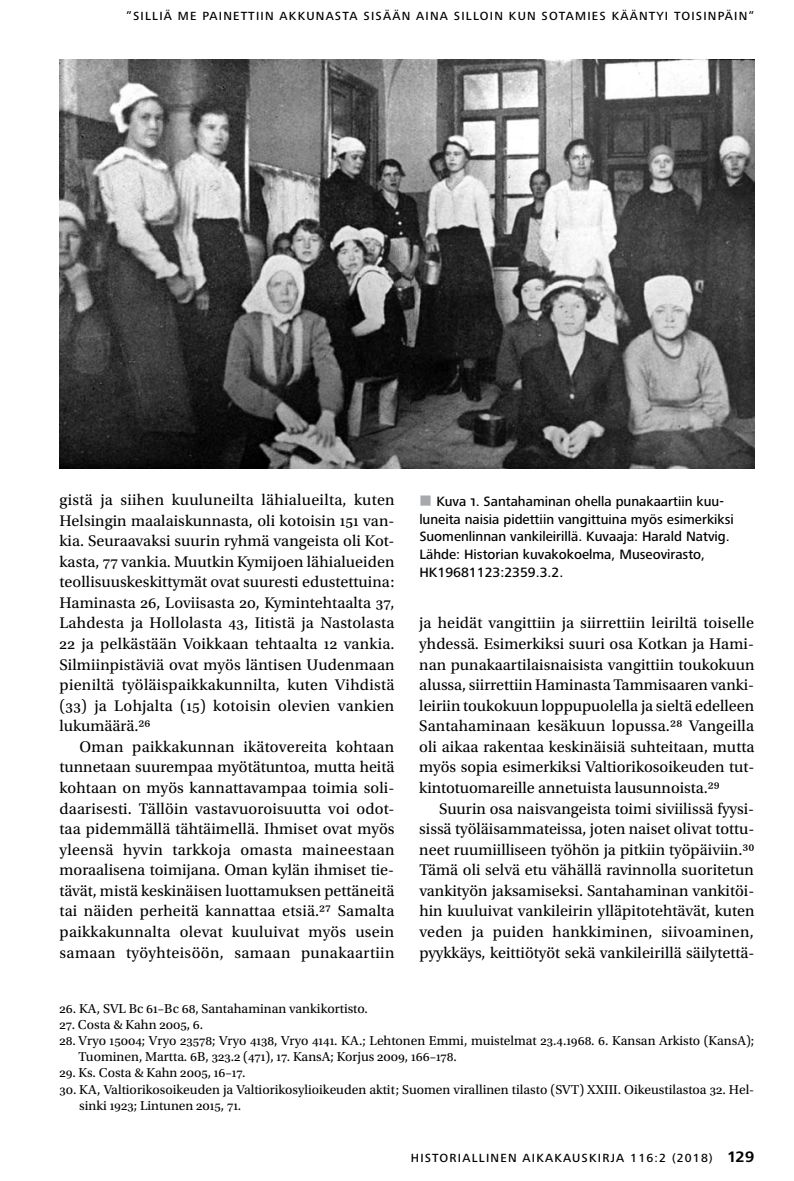
<style>
.page{position:relative;width:794px;height:1181px;background:#fff}
.page>*{position:absolute;margin:0;border:0;box-sizing:border-box;transform-origin:0 0}
.t1{font:16.1px/20.5px "Utopia Std";letter-spacing:.01em;color:#000;text-align:justify}
.t2{font:500 14px/17.8px "Frutiger Next Pro";color:#000}
.t3{font:13.65px/16.3px "Utopia Std";color:#000}
.t4{font:500 12.25px "Frutiger Next Pro";letter-spacing:.1em;color:#000}
.s1{font-size:16.62px}
.s2{color:#a7a9ac}
.s3{font-weight:700;font-size:15.75px}
</style>
<div class="page">
<img style="left:60px;top:60px;width:694px;height:408px">
<p class="t4" style="left:126px;top:9px;width:629px">”Silliä me painettiin akkunasta sisään aina silloin kun sotamies kääntyi toisinpäin”</p>
<p class="t1" style="left:60px;top:490px;width:337px">gistä ja siihen kuuluneilta lähialueilta, kuten Helsingin maalaiskunnasta, oli kotoisin 151 van&shy;kia. Seuraavaksi suurin ryhmä vangeista oli Kot&shy;kasta, 77 vankia. Muutkin Kymijoen lähialueiden teollisuuskeskittymät ovat suuresti edustettuina:<br>Haminasta 26, Loviisasta 20, Kymintehtaalta 37, Lahdesta ja Hollolasta 43, Iitistä ja Nastolasta 22 ja pelkästään Voikkaan tehtaalta 12 vankia.<br>Silmiinpistäviä ovat myös läntisen Uudenmaan pieniltä työläispaikkakunnilta, kuten Vihdistä (33) ja Lohjalta (15) kotoisin olevien vankien lukumäärä.<span class="s1">26</span></p>
<p class="t1" style="left:60px;top:736px;width:336px;text-indent:20px">Oman paikkakunnan ikätovereita kohtaan tunnetaan suurempaa myötätuntoa, mutta heitä kohtaan on myös kannattavampaa toimia soli&shy;daarisesti. Tällöin vastavuoroisuutta voi odot&shy;taa pidemmällä tähtäimellä. Ihmiset ovat myös yleensä hyvin tarkkoja omasta maineestaan moraalisena toimijana. Oman kylän ihmiset tie&shy;tävät, mistä keskinäisen luottamuksen pettäneitä tai näiden perheitä kannattaa etsiä.<span class="s1">27</span> Samalta paikkakunnalta olevat kuuluivat myös usein samaan työyhteisöön, samaan punakaartiin</p>
<p class="t2" style="left:419px;top:492px;width:316px"><span class="s2">■</span> Kuva 1. Santahaminan ohella punakaartiin kuu&shy;luneita naisia pidettiin vangittuina myös esimerkiksi Suomenlinnan vankileirillä. Kuvaaja: Harald Natvig.<br>Lähde: Historian kuvakokoelma, Museovirasto, HK19681123:2359.3.2.</p>
<p class="t1" style="left:419px;top:613px;width:337px">ja heidät vangittiin ja siirrettiin leiriltä toiselle yhdessä. Esimerkiksi suuri osa Kotkan ja Hami&shy;nan punakaartilaisnaisista vangittiin toukokuun alussa, siirrettiin Haminasta Tammisaaren vanki&shy;leiriin toukokuun loppupuolella ja sieltä edelleen Santahaminaan kesäkuun lopussa.<span class="s1">28</span> Vangeilla oli aikaa rakentaa keskinäisiä suhteitaan, mutta myös sopia esimerkiksi Valtiorikosoikeuden tut&shy;kintotuomareille annetuista lausunnoista.<span class="s1">29</span></p>
<p class="t1" style="left:419px;top:798px;width:337px;text-indent:20px">Suurin osa naisvangeista toimi siviilissä fyysi&shy;sissä työläisammateissa, joten naiset olivat tottu&shy;neet ruumiilliseen työhön ja pitkiin työpäiviin.<span class="s1">30<br></span>Tämä oli selvä etu vähällä ravinnolla suoritetun vankityön jaksamiseksi. Santahaminan vankitöi&shy;hin kuuluivat vankileirin ylläpitotehtävät, kuten veden ja puiden hankkiminen, siivoaminen, pyykkäys, keittiötyöt sekä vankileirillä säilytettä-</p>
<p class="t3" style="left:60px;top:1000px;width:310px">26. KA, SVL Bc 61–Bc 68, Santahaminan vankikortisto.</p>
<p class="t3" style="left:60px;top:1016px;width:145px">27. Costa &amp; Kahn 2005, 6.</p>
<p class="t3" style="left:79px;top:1032px;width:677px;text-indent:-19px">28. Vryo 15004; Vryo 23578; Vryo 4138, Vryo 4141. KA.; Lehtonen Emmi, muistelmat 23.4.1968. 6. Kansan Arkisto (KansA);<br>Tuominen, Martta. 6B, 323.2 (471), 17. KansA; Korjus 2009, 166–178.</p>
<p class="t3" style="left:60px;top:1065px;width:187px">29. Ks. Costa &amp; Kahn 2005, 16–17.</p>
<p class="t3" style="left:79px;top:1081px;width:676px;text-indent:-20px">30. KA, Valtiorikosoikeuden ja Valtiorikosylioikeuden aktit; Suomen virallinen tilasto (SVT) XXIII. Oikeustilastoa 32. Hel&shy;sinki 1923; Lintunen 2015, 71.</p>
<p class="t4" style="left:411px;top:1151px;width:345px">Historiallinen Aikakauskirja 116:2 (2018) <span class="s3">129</span></p>
</div>
